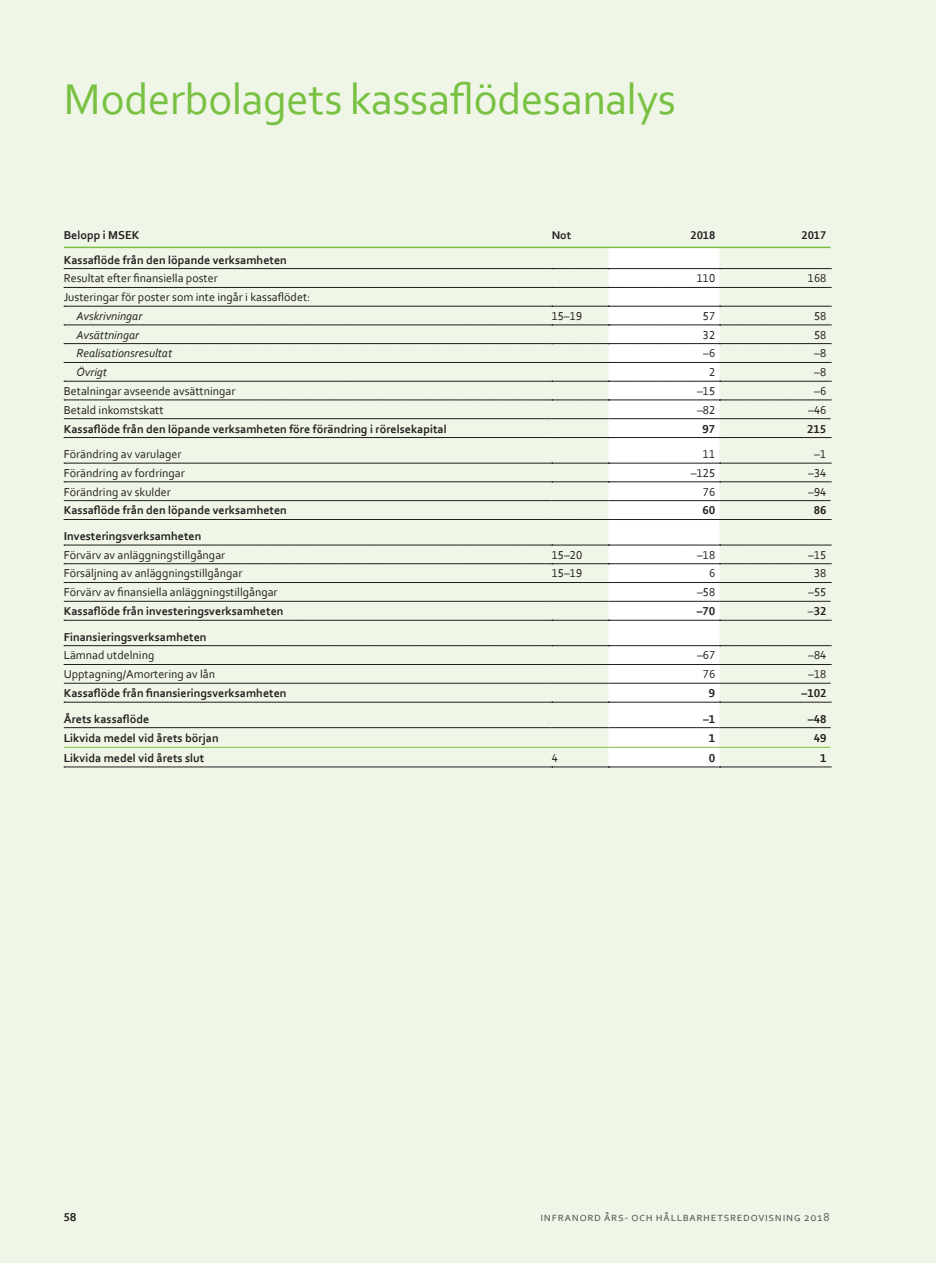
<style>
.page{position:relative;width:936px;height:1263px;background:#fff}
.page>*{position:absolute;margin:0;border:0;box-sizing:border-box;transform-origin:0 0}
.Rubrik_H1{font:45px "Corbel";letter-spacing:-.01em;color:#79c142}
.TAB_normal{font:12px "Corbel";color:#231f20}
.TAB_fet{font:700 12px "Corbel";color:#231f20}
.TAB_normal-2{font:700 12px "Corbel";color:#231f20}
.TAB_normal-3{font:italic 12px "Corbel";color:#231f20}
.t1{font:12px "Corbel";letter-spacing:.055em;color:#57585a}
.TAB_huvud{font:700 11.7px "Corbel";color:#231f20}
.s1{font-weight:400}
</style>
<div class="page">
<div style="left:0;top:0;width:935px;height:1263px;background:#eff6e8"></div>
<hr style="left:935px;top:0;width:1px;height:1263px;background:#eff6e8">
<div style="left:608px;top:248px;width:111px;height:519px;background:#fff"></div>
<svg style="left:64px;top:268px;width:767px;height:1px"></svg>
<svg style="left:64px;top:287px;width:767px;height:1px"></svg>
<svg style="left:64px;top:306px;width:767px;height:1px"></svg>
<svg style="left:64px;top:325px;width:767px;height:1px"></svg>
<svg style="left:64px;top:343px;width:767px;height:1px"></svg>
<svg style="left:64px;top:362px;width:767px;height:1px"></svg>
<svg style="left:64px;top:381px;width:767px;height:1px"></svg>
<svg style="left:64px;top:400px;width:767px;height:1px"></svg>
<svg style="left:64px;top:545px;width:767px;height:1px"></svg>
<svg style="left:64px;top:563px;width:767px;height:1px"></svg>
<svg style="left:64px;top:582px;width:767px;height:1px"></svg>
<svg style="left:64px;top:645px;width:767px;height:1px"></svg>
<svg style="left:64px;top:664px;width:767px;height:1px"></svg>
<hr style="left:64px;top:418px;width:487px;height:1px;background:#231f20">
<hr style="left:551px;top:418px;width:57px;height:1px;background:#231f20">
<hr style="left:608px;top:418px;width:111px;height:1px;background:#231f20">
<hr style="left:719px;top:418px;width:111px;height:1px;background:#231f20">
<hr style="left:64px;top:747px;width:487px;height:1px;background:#79c142">
<hr style="left:551px;top:747px;width:57px;height:1px;background:#79c142">
<hr style="left:608px;top:747px;width:111px;height:1px;background:#79c142">
<hr style="left:719px;top:747px;width:111px;height:1px;background:#79c142">
<svg style="left:64px;top:419px;width:767px;height:101px"></svg>
<hr style="left:64px;top:601px;width:487px;height:1px;background:#231f20">
<hr style="left:551px;top:601px;width:57px;height:1px;background:#231f20">
<hr style="left:608px;top:601px;width:111px;height:1px;background:#231f20">
<hr style="left:719px;top:601px;width:111px;height:1px;background:#231f20">
<svg style="left:64px;top:620px;width:767px;height:1px"></svg>
<hr style="left:64px;top:247px;width:487px;height:1px;background:#79c142">
<hr style="left:551px;top:247px;width:57px;height:1px;background:#79c142">
<hr style="left:608px;top:247px;width:111px;height:1px;background:#79c142">
<hr style="left:719px;top:247px;width:111px;height:1px;background:#79c142">
<hr style="left:64px;top:683px;width:487px;height:1px;background:#231f20">
<hr style="left:551px;top:683px;width:57px;height:1px;background:#231f20">
<hr style="left:608px;top:683px;width:111px;height:1px;background:#231f20">
<hr style="left:719px;top:683px;width:111px;height:1px;background:#231f20">
<svg style="left:64px;top:702px;width:767px;height:1px"></svg>
<hr style="left:64px;top:727px;width:487px;height:1px;background:#231f20">
<hr style="left:551px;top:727px;width:57px;height:1px;background:#231f20">
<hr style="left:608px;top:727px;width:111px;height:1px;background:#231f20">
<hr style="left:719px;top:727px;width:111px;height:1px;background:#231f20">
<svg style="left:64px;top:767px;width:767px;height:1px"></svg>
<p class="Rubrik_H1" style="left:64px;top:72px;width:613px">Moderbolagets kassaflödesanalys</p>
<p class="TAB_fet" style="left:64px;top:227px;width:77px">Belopp i MSEK</p>
<p class="TAB_huvud" style="left:551px;top:228px;width:21px">Not</p>
<p class="TAB_huvud" style="left:690px;top:228px;width:26px">2018</p>
<p class="TAB_huvud" style="left:801px;top:228px;width:26px">2017</p>
<p class="TAB_normal-2" style="left:64px;top:252px;width:224px">Kassaflöde från den löpande verksamheten</p>
<p class="TAB_normal" style="left:64px;top:271px;width:155px">Resultat efter finansiella poster</p>
<p class="TAB_normal" style="left:696px;top:271px;width:20px">110</p>
<p class="TAB_normal" style="left:807px;top:271px;width:20px">168</p>
<p class="TAB_normal" style="left:64px;top:290px;width:248px">Justeringar för poster som inte ingår i kassaflödet:</p>
<p class="TAB_normal-3" style="left:77px;top:308px;width:67px">Avskrivningar</p>
<p class="TAB_normal" style="left:551px;top:308px;width:32px">15–19</p>
<p class="TAB_normal" style="left:703px;top:308px;width:14px">57</p>
<p class="TAB_normal" style="left:814px;top:308px;width:14px">58</p>
<p class="TAB_normal-3" style="left:77px;top:327px;width:64px">Avsättningar</p>
<p class="TAB_normal" style="left:703px;top:327px;width:14px">32</p>
<p class="TAB_normal" style="left:814px;top:327px;width:14px">58</p>
<p class="TAB_normal-3" style="left:77px;top:346px;width:97px">Realisationsresultat</p>
<p class="TAB_normal" style="left:703px;top:346px;width:14px">–6</p>
<p class="TAB_normal" style="left:814px;top:346px;width:14px">–8</p>
<p class="TAB_normal-3" style="left:77px;top:365px;width:32px">Övrigt</p>
<p class="TAB_normal" style="left:709px;top:365px;width:8px">2</p>
<p class="TAB_normal" style="left:814px;top:365px;width:14px">–8</p>
<p class="TAB_normal" style="left:64px;top:383px;width:173px">Betalningar avseende avsättningar</p>
<p class="TAB_normal" style="left:697px;top:383px;width:20px">–15</p>
<p class="TAB_normal" style="left:814px;top:383px;width:14px">–6</p>
<p class="TAB_normal" style="left:64px;top:402px;width:101px">Betald inkomstskatt</p>
<p class="TAB_normal" style="left:697px;top:402px;width:20px">–82</p>
<p class="TAB_normal" style="left:808px;top:402px;width:20px">–46</p>
<p class="TAB_fet" style="left:64px;top:421px;width:384px">Kassaflöde från den löpande verksamheten före förändring i rörelsekapital</p>
<p class="TAB_fet" style="left:702px;top:421px;width:14px">97</p>
<p class="TAB_fet" style="left:807px;top:421px;width:20px">215</p>
<p class="TAB_normal" style="left:64px;top:447px;width:119px">Förändring av varulager</p>
<p class="TAB_normal" style="left:703px;top:447px;width:14px">11</p>
<p class="TAB_normal" style="left:814px;top:447px;width:14px">–1</p>
<p class="TAB_normal" style="left:64px;top:465px;width:122px">Förändring av fordringar</p>
<p class="TAB_normal" style="left:690px;top:465px;width:26px">–125</p>
<p class="TAB_normal" style="left:808px;top:465px;width:20px">–34</p>
<p class="TAB_normal" style="left:64px;top:484px;width:108px">Förändring av skulder</p>
<p class="TAB_normal" style="left:703px;top:484px;width:14px">76</p>
<p class="TAB_normal" style="left:808px;top:484px;width:20px">–94</p>
<p class="TAB_fet" style="left:64px;top:503px;width:224px">Kassaflöde från den löpande verksamheten</p>
<p class="TAB_fet" style="left:702px;top:503px;width:14px">60</p>
<p class="TAB_fet" style="left:813px;top:503px;width:14px">86</p>
<p class="TAB_normal-2" style="left:64px;top:529px;width:139px">Investeringsverksamheten</p>
<p class="TAB_normal" style="left:64px;top:547px;width:163px">Förvärv av anläggningstillgångar</p>
<p class="TAB_normal" style="left:551px;top:547px;width:32px">15–20</p>
<p class="TAB_normal" style="left:697px;top:547px;width:20px">–18</p>
<p class="TAB_normal" style="left:808px;top:547px;width:20px">–15</p>
<p class="TAB_normal" style="left:64px;top:566px;width:180px">Försäljning av anläggningstillgångar</p>
<p class="TAB_normal" style="left:551px;top:566px;width:32px">15–19</p>
<p class="TAB_normal" style="left:709px;top:566px;width:8px">6</p>
<p class="TAB_normal" style="left:814px;top:566px;width:14px">38</p>
<p class="TAB_normal" style="left:64px;top:585px;width:215px">Förvärv av finansiella anläggningstillgångar</p>
<p class="TAB_normal" style="left:697px;top:585px;width:20px">–58</p>
<p class="TAB_normal" style="left:808px;top:585px;width:20px">–55</p>
<p class="TAB_fet" style="left:64px;top:604px;width:221px">Kassaflöde från investeringsverksamheten</p>
<p class="TAB_fet" style="left:696px;top:604px;width:20px">–70</p>
<p class="TAB_fet" style="left:807px;top:604px;width:20px"><span class="s1">–</span>32</p>
<p class="TAB_normal-2" style="left:64px;top:629px;width:144px">Finansieringsverksamheten</p>
<p class="TAB_normal" style="left:64px;top:648px;width:92px">Lämnad utdelning</p>
<p class="TAB_normal" style="left:697px;top:648px;width:20px">–67</p>
<p class="TAB_normal" style="left:808px;top:648px;width:20px">–84</p>
<p class="TAB_normal" style="left:64px;top:667px;width:153px">Upptagning/Amortering av lån</p>
<p class="TAB_normal" style="left:703px;top:667px;width:14px">76</p>
<p class="TAB_normal" style="left:808px;top:667px;width:20px">–18</p>
<p class="TAB_fet" style="left:64px;top:686px;width:224px">Kassaflöde från finansieringsverksamheten</p>
<p class="TAB_fet" style="left:709px;top:686px;width:8px">9</p>
<p class="TAB_fet" style="left:801px;top:686px;width:26px">–102</p>
<p class="TAB_normal-2" style="left:64px;top:711px;width:87px">Årets kassaflöde</p>
<p class="TAB_normal-2" style="left:703px;top:711px;width:14px">–1</p>
<p class="TAB_normal-2" style="left:807px;top:711px;width:20px">–48</p>
<p class="TAB_normal-2" style="left:64px;top:731px;width:156px">Likvida medel vid årets början</p>
<p class="TAB_normal-2" style="left:709px;top:731px;width:8px">1</p>
<p class="TAB_normal-2" style="left:813px;top:731px;width:14px">49</p>
<p class="TAB_fet" style="left:64px;top:750px;width:142px">Likvida medel vid årets slut</p>
<p class="TAB_normal" style="left:551px;top:750px;width:8px">4</p>
<p class="TAB_fet" style="left:709px;top:750px;width:8px">0</p>
<p class="TAB_fet" style="left:820px;top:750px;width:8px">1</p>
<p class="TAB_fet" style="left:64px;top:1209px;width:14px">58</p>
<p class="t1" style="left:540px;top:1209px;width:290px">infranord års- och hållbarhetsredovisning 2018</p>
</div>
